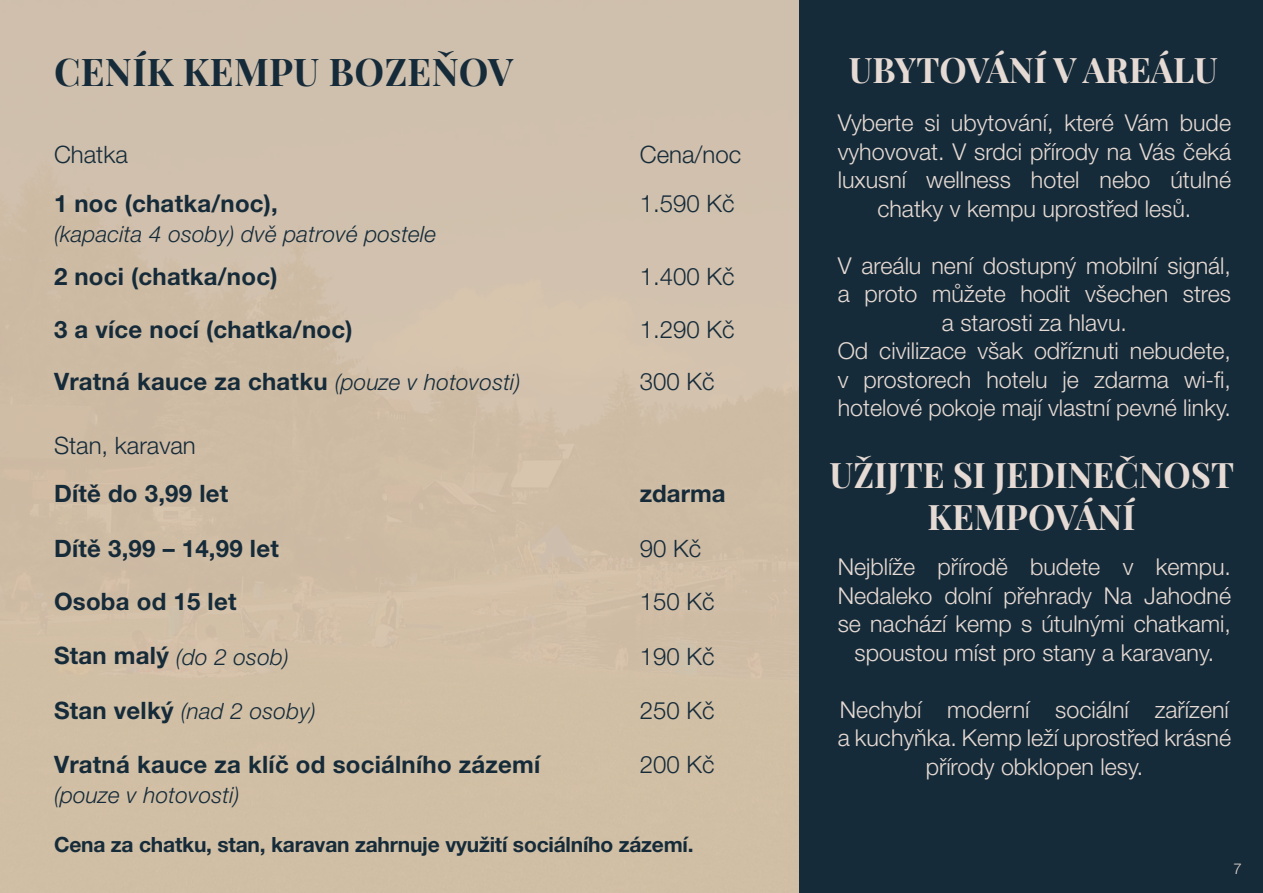
<style>
.page{position:relative;width:1263px;height:893px;background:#fff}
.page>*{position:absolute;margin:0;border:0;box-sizing:border-box;transform-origin:0 0}
.t1{font:700 37.5px "Playfair Display";letter-spacing:.01em;color:#162b39}
.t2{font:700 34.5px/41.4px "Playfair Display";color:#e6dad4;text-align:center}
.t3{font:700 24px "Helvetica Neue LT Pro";letter-spacing:.01em;color:#162b39}
.t4{font:300 24px "Helvetica Neue LT Pro";color:#162b39}
.t5{font:300 23.25px/28.5px "Helvetica Neue LT Pro";color:#e6dad4;text-align:center}
.t6{font:italic 300 22.5px "Helvetica Neue LT Pro";letter-spacing:.01em;color:#162b39}
.t7{font:700 21px "Helvetica Neue LT Pro";letter-spacing:-.01em;color:#162b39}
.t8{font:300 15px "Helvetica Neue LT Pro";color:#e6dad4}
.s1{font-weight:300;font-style:italic;font-size:22.5px}
.s2{font-weight:700;font-style:normal;font-size:24px}
</style>
<div class="page">
<div style="left:1px;top:0;width:799px;height:893px;background:#d0bfa6"></div>
<div style="left:800px;top:0;width:463px;height:893px;background:#162b39"></div>
<h1 class="t1" style="left:54px;top:43px;width:461px">CENÍK KEMPU BOZEŇOV</h1>
<p class="t4" style="left:54px;top:140px;width:75px">Chatka</p>
<p class="t4" style="left:640px;top:140px;width:103px">Cena/noc</p>
<p class="t3" style="left:54px;top:188px;width:225px">1 noc (chatka/noc),</p>
<p class="t6" style="left:54px;top:221px;width:384px">(kapacita 4 osoby) dvě patrové postele</p>
<p class="t4" style="left:640px;top:189px;width:96px">1.590 Kč</p>
<p class="t3" style="left:54px;top:262px;width:225px">2 noci (chatka/noc)</p>
<p class="t4" style="left:640px;top:262px;width:96px">1.400 Kč</p>
<p class="t3" style="left:54px;top:315px;width:300px">3 a více nocí (chatka/noc)</p>
<p class="t4" style="left:640px;top:315px;width:96px">1.290 Kč</p>
<p class="t3" style="left:54px;top:366px;width:468px">Vratná kauce za chatku <span class="s1">(pouze v hotovosti)</span></p>
<p class="t4" style="left:640px;top:367px;width:76px">300 Kč</p>
<p class="t4" style="left:54px;top:430px;width:143px">Stan, karavan</p>
<p class="t3" style="left:54px;top:479px;width:176px">Dítě do 3,99 let</p>
<p class="t3" style="left:54px;top:533px;width:226px">Dítě 3,99 – 14,99 let</p>
<p class="t3" style="left:54px;top:587px;width:184px">Osoba od 15 let</p>
<p class="t6" style="left:54px;top:643px;width:237px"><span class="s2">Stan malý</span> (do 2 osob)</p>
<p class="t6" style="left:54px;top:697px;width:263px"><span class="s2">Stan velký</span> (nad 2 osoby)</p>
<p class="t3" style="left:54px;top:749px;width:488px">Vratná kauce za klíč od sociálního zázemí</p>
<p class="t6" style="left:54px;top:781px;width:187px">(pouze v hotovosti)</p>
<p class="t3" style="left:640px;top:479px;width:87px">zdarma</p>
<p class="t4" style="left:640px;top:534px;width:63px">90 Kč</p>
<p class="t4" style="left:640px;top:587px;width:76px">150 Kč</p>
<p class="t4" style="left:640px;top:641px;width:76px">190 Kč</p>
<p class="t4" style="left:640px;top:695px;width:76px">250 Kč</p>
<p class="t4" style="left:640px;top:749px;width:76px">200 Kč</p>
<p class="t7" style="left:54px;top:831px;width:641px">Cena za chatku, stan, karavan zahrnuje využití sociálního zázemí.</p>
<h2 class="t2" style="left:849px;top:46px;width:371px">UBYTOVÁNÍ V AREÁLU</h2>
<p class="t5" style="left:838px;top:108px;width:395px">Vyberte si ubytování, které Vám bude vyhovovat. V srdci přírody na Vás čeká luxusní wellness hotel nebo útulné chatky v kempu uprostřed lesů.</p>
<p class="t5" style="left:838px;top:251px;width:395px">V areálu není dostupný mobilní signál, a proto můžete hodit všechen stres a starosti za hlavu.<br>Od civilizace však odříznuti nebudete, v prostorech hotelu je zdarma wi-fi, hotelové pokoje mají vlastní pevné linky.</p>
<h2 class="t2" style="left:830px;top:452px;width:406px">UŽIJTE SI JEDINEČNOST<br>KEMPOVÁNÍ</h2>
<p class="t5" style="left:838px;top:552px;width:395px">Nejblíže přírodě budete v kempu.<br>Nedaleko dolní přehrady Na Jahodné se nachází kemp s útulnými chatkami, spoustou míst pro stany a karavany.</p>
<p class="t5" style="left:838px;top:694px;width:395px">Nechybí moderní sociální zařízení a kuchyňka. Kemp leží uprostřed krásné přírody obklopen lesy.</p>
<p class="t8" style="left:1233px;top:859px;width:10px">7</p>
</div>
